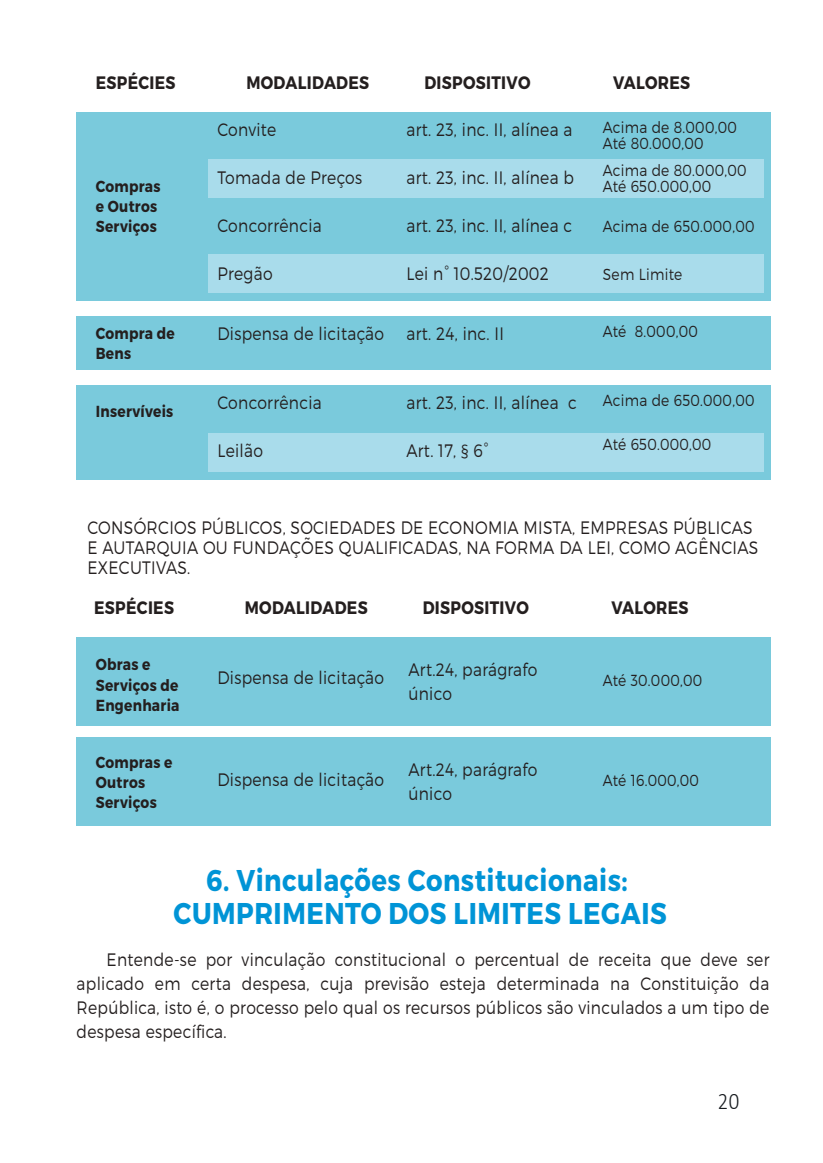
<style>
.page{position:relative;width:823px;height:1163px;background:#fff}
.page>*{position:absolute;margin:0;border:0;box-sizing:border-box;transform-origin:0 0}
.t1{font:700 30px/32px "Montserrat";letter-spacing:.02em;color:#0094d6;text-align:center;scale:.86 1}
.t2{font:300 24px "Calibri";color:#171b1f;scale:.86 1}
.t3{font:300 18px/24px "Montserrat";letter-spacing:.02em;color:#241f1f;scale:.86 1}
.t4{font:700 18px "Montserrat";letter-spacing:.02em;color:#241f1f;scale:.86 1}
.t5{font:300 16px/16px "Montserrat";letter-spacing:.02em;color:#241f1f;scale:.86 1}
.t6{font:700 16px/20px "Montserrat";letter-spacing:.02em;color:#241f1f;scale:.86 1}
</style>
<div class="page">
<div style="left:76px;top:636px;width:694px;height:89px;background:#7acadc"></div>
<div style="left:76px;top:736px;width:694px;height:89px;background:#7acadc"></div>
<div style="left:76px;top:112px;width:694px;height:188px;background:#7acadc"></div>
<div style="left:208px;top:160px;width:554px;height:38px;background:#a9dceb"></div>
<div style="left:208px;top:254px;width:554px;height:39px;background:#a9dceb"></div>
<div style="left:76px;top:385px;width:694px;height:94px;background:#7acadc"></div>
<div style="left:208px;top:433px;width:554px;height:38px;background:#a9dceb"></div>
<div style="left:76px;top:316px;width:694px;height:53px;background:#7acadc"></div>
<p class="t4" style="left:96px;top:72px;width:94px">ESPÉCIES</p>
<p class="t4" style="left:246px;top:72px;width:144px">MODALIDADES</p>
<p class="t4" style="left:424px;top:72px;width:125px">DISPOSITIVO</p>
<p class="t4" style="left:612px;top:72px;width:91px">VALORES</p>
<p class="t6" style="left:96px;top:176px;width:77px">Compras e Outros<br>Serviços</p>
<p class="t3" style="left:217px;top:117px;width:70px">Convite</p>
<p class="t3" style="left:217px;top:165px;width:170px">Tomada de Preços</p>
<p class="t3" style="left:217px;top:213px;width:123px">Concorrência</p>
<p class="t3" style="left:217px;top:261px;width:66px">Pregão</p>
<p class="t3" style="left:406px;top:117px;width:194px">art. 23, inc. II, alínea a</p>
<p class="t3" style="left:406px;top:165px;width:196px">art. 23, inc. II, alínea b</p>
<p class="t3" style="left:406px;top:213px;width:194px">art. 23, inc. II, alínea c</p>
<p class="t3" style="left:406px;top:261px;width:167px">Lei n° 10.520/2002</p>
<p class="t6" style="left:96px;top:323px;width:93px">Compra de</p>
<p class="t3" style="left:217px;top:321px;width:334px">Dispensa de licitação art. 24, inc. II</p>
<p class="t6" style="left:96px;top:343px;width:43px">Bens</p>
<p class="t6" style="left:96px;top:401px;width:92px">Inservíveis</p>
<p class="t3" style="left:217px;top:390px;width:123px">Concorrência</p>
<p class="t3" style="left:217px;top:438px;width:55px">Leilão</p>
<p class="t3" style="left:406px;top:390px;width:199px">art. 23, inc. II, alínea c</p>
<p class="t3" style="left:406px;top:438px;width:96px">Art. 17, § 6°</p>
<p class="t5" style="left:602px;top:119px;width:157px">Acima de 8.000,00<br>Até 80.000,00</p>
<p class="t5" style="left:602px;top:162px;width:168px">Acima de 80.000,00<br>Até 650.000,00</p>
<p class="t5" style="left:602px;top:217px;width:178px">Acima de 650.000,00</p>
<p class="t5" style="left:602px;top:266px;width:94px">Sem Limite</p>
<p class="t5" style="left:602px;top:323px;width:112px">Até 8.000,00</p>
<p class="t5" style="left:602px;top:392px;width:178px">Acima de 650.000,00</p>
<p class="t5" style="left:602px;top:435px;width:128px">Até 650.000,00</p>
<p class="t3" style="left:87px;top:517px;width:781px;line-height:20px">CONSÓRCIOS PÚBLICOS, SOCIEDADES DE ECONOMIA MISTA, EMPRESAS PÚBLICAS<br>E AUTARQUIA OU FUNDAÇÕES QUALIFICADAS, NA FORMA DA LEI, COMO AGÊNCIAS<br>EXECUTIVAS.</p>
<p class="t4" style="left:94px;top:596px;width:94px">ESPÉCIES</p>
<p class="t4" style="left:244px;top:596px;width:144px">MODALIDADES</p>
<p class="t4" style="left:422px;top:596px;width:125px">DISPOSITIVO</p>
<p class="t4" style="left:611px;top:596px;width:91px">VALORES</p>
<p class="t6" style="left:96px;top:655px;width:99px">Obras e<br>Serviços de<br>Engenharia</p>
<p class="t6" style="left:96px;top:752px;width:91px">Compras e<br>Outros<br>Serviços</p>
<p class="t3" style="left:217px;top:665px;width:195px">Dispensa de licitação</p>
<p class="t3" style="left:408px;top:657px;width:151px">Art.24, parágrafo único</p>
<p class="t3" style="left:217px;top:767px;width:195px">Dispensa de licitação</p>
<p class="t3" style="left:408px;top:757px;width:151px">Art.24, parágrafo único</p>
<p class="t5" style="left:602px;top:672px;width:117px">Até 30.000,00</p>
<p class="t5" style="left:602px;top:772px;width:113px">Até 16.000,00</p>
<h1 class="t1" style="left:173px;top:865px;width:574px">6. Vinculações Constitucionais:<br>CUMPRIMENTO DOS LIMITES LEGAIS</h1>
<p class="t3" style="left:77px;top:946px;width:806px;text-align:justify;text-indent:30px">Entende-se por vinculação constitucional o percentual de receita que deve ser aplicado em certa despesa, cuja previsão esteja determinada na Constituição da República, isto é, o processo pelo qual os recursos públicos são vinculados a um tipo de despesa específica.</p>
<h2 class="t2" style="left:717px;top:1085px;width:26px">20</h2>
</div>
